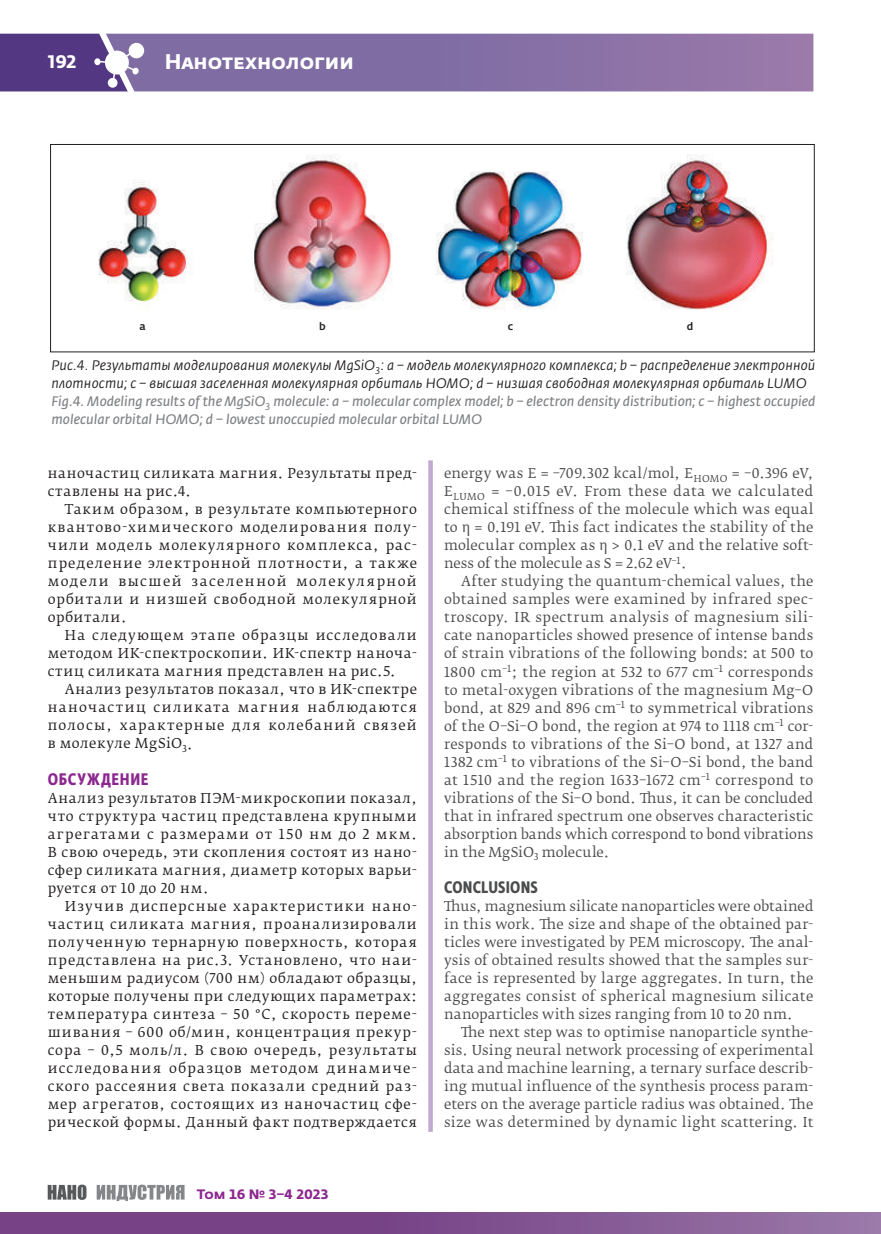
<style>
.page{position:relative;width:881px;height:1234px;background:#fff}
.page>*{position:absolute;margin:0;border:0;box-sizing:border-box;transform-origin:0 0}
.t1{font:700 21px "Fedra Sans Alt Pro";color:#fff}
.t2{font:700 18px "Fedra Sans Alt Pro";color:#fff}
.t3{font:700 16.5px "Fedra Sans Cond Pro";letter-spacing:.015em;color:#4b4c4d}
.t4{font:700 16.5px "Fedra Sans Cond Pro";letter-spacing:.04em;color:#8c278f}
.t5{font:italic 13.65px/18px "Fedra Sans Pro";letter-spacing:.015em;color:#231f20}
.t6{font:13.5px/18px "Fedra Serif B Pro";letter-spacing:.015em;color:#4b4c4d;text-align:justify}
.t7{font:13.5px/18px "Fedra Serif B Pro";letter-spacing:.055em;color:#231f20;text-align:justify}
.t8{font:700 13.5px "Fedra Sans Alt Pro";color:#8c278f}
.t9{font:500 10.5px "Fedra Sans Pro";color:#231f20}
.s1{color:#808285}
</style>
<div class="page">
<div style="left:0;top:1211px;width:880px;height:22px;background:linear-gradient(to right,#6e347d,#936fa3)"></div>
<svg style="left:0;top:33px;width:813px;height:59px;background:#846ea4"></svg>
<svg style="left:48px;top:1184px;width:38px;height:15px"></svg>
<svg style="left:97px;top:1184px;width:87px;height:16px"></svg>
<svg style="left:428px;top:460px;width:4px;height:671px;background:#c5b0d4"></svg>
<img style="left:98px;top:155px;width:674px;height:155px">
<div style="left:50px;top:144px;width:764px;height:208px;border:1px solid #231f20"></div>
<h2 class="t2" style="left:48px;top:50px;width:30px">192</h2>
<h1 class="t1" style="left:165px;top:48px;width:190px">Нанотехнологии</h1>
<p class="t9" style="left:139px;top:320px;width:8px">а</p>
<p class="t9" style="left:319px;top:320px;width:8px">b</p>
<p class="t9" style="left:507px;top:320px;width:7px">c</p>
<p class="t9" style="left:686px;top:320px;width:8px">d</p>
<p class="t5" style="left:51px;top:356px;width:765px">Рис.4. Результаты моделирования молекулы MgSiO<sub>3</sub>: а – модель молекулярного комплекса; b – распределение электронной плотности; c – высшая заселенная молекулярная орбиталь HOMO; d – низшая свободная молекулярная орбиталь LUMO <span class="s1">Fig.4. Modeling results of the MgSiO</span><sub>3</sub> <span class="s1">molecule: a – molecular complex model; b – electron density distribution; c – highest occupied molecular orbital HOMO; d – lowest unoccupied molecular orbital LUMO</span></p>
<p class="t7" style="left:48px;top:464px;width:370px">наночастиц силиката магния. Результаты пред&shy;ставлены на рис.4.</p>
<p class="t7" style="left:48px;top:500px;width:370px;text-indent:17px">Таким образом, в результате компьютерного квантово-химического моделирования полу&shy;чили модель молекулярного комплекса, рас&shy;пределение электронной плотности, а также модели высшей заселенной молекулярной орбитали и низшей свободной молекулярной орбитали.</p>
<p class="t7" style="left:48px;top:626px;width:370px;text-indent:17px">На следующем этапе образцы исследовали методом ИК-спектроскопии. ИК-спектр наноча&shy;стиц силиката магния представлен на рис.5.</p>
<p class="t7" style="left:48px;top:680px;width:370px;text-indent:17px">Анализ результатов показал, что в ИК-спектре наночастиц силиката магния наблюдаются полосы, характерные для колебаний связей в молекуле MgSiO<sub>3</sub>.</p>
<p class="t4" style="left:48px;top:768px;width:102px">ОБСУЖДЕНИЕ</p>
<p class="t7" style="left:48px;top:788px;width:370px">Анализ результатов ПЭМ-микроскопии показал, что структура частиц представлена крупными агрегатами с размерами от 150 нм до 2 мкм.<br>В свою очередь, эти скопления состоят из нано&shy;сфер силиката магния, диаметр которых варьи&shy;руется от 10 до 20 нм.</p>
<p class="t7" style="left:48px;top:896px;width:370px;text-indent:17px">Изучив дисперсные характеристики нано&shy;частиц силиката магния, проанализировали полученную тернарную поверхность, которая представлена на рис.3. Установлено, что наи&shy;меньшим радиусом (700 нм) обладают образцы, которые получены при следующих параметрах: температура синтеза – 50 °С, скорость переме&shy;шивания – 600 об/мин, концентрация прекур&shy;сора – 0,5 моль/л. В свою очередь, результаты исследования образцов методом динамиче&shy;ского рассеяния света показали средний раз&shy;мер агрегатов, состоящих из наночастиц сфе&shy;рической формы. Данный факт подтверждается</p>
<p class="t8" style="left:197px;top:1185px;width:133px">Том 16 № 3–4 2023</p>
<p class="t6" style="left:444px;top:464px;width:371px">energy was E = –709.302 kcal/mol, E<sub>HOMO</sub> = –0.396 eV, E<sub>LUMO</sub> = –0.015 eV. From these data we calculated chemical stiffness of the molecule which was equal to η = 0.191 eV. This fact indicates the stability of the molecular complex as η &gt; 0.1 eV and the relative soft&shy;ness of the molecule as S = 2.62 eV<sup>–1</sup>.</p>
<p class="t6" style="left:444px;top:572px;width:371px;text-indent:17px">After studying the quantum-chemical values, the obtained samples were examined by infrared spec&shy;troscopy. IR spectrum analysis of magnesium sili&shy;cate nanoparticles showed presence of intense bands of strain vibrations of the following bonds: at 500 to 1800 cm<sup>–1</sup>; the region at 532 to 677 cm<sup>–1</sup> corresponds to metal-oxygen vibrations of the magnesium Mg–O bond, at 829 and 896 cm<sup>–1</sup> to symmetrical vibrations of the O–Si–O bond, the region at 974 to 1118 cm<sup>–1</sup> cor&shy;responds to vibrations of the Si–O bond, at 1327 and 1382 cm<sup>–1</sup> to vibrations of the Si–O–Si bond, the band at 1510 and the region 1633–1672 cm<sup>–1</sup> correspond to vibrations of the Si–O bond. Thus, it can be concluded that in infrared spectrum one observes characteristic absorption bands which correspond to bond vibrations in the MgSiO<sub>3</sub> molecule.</p>
<p class="t3" style="left:444px;top:876px;width:95px">CONCLUSIONS</p>
<p class="t6" style="left:444px;top:896px;width:371px">Thus, magnesium silicate nanoparticles were obtained in this work. The size and shape of the obtained par&shy;ticles were investigated by PEM microscopy. The anal&shy;ysis of obtained results showed that the samples sur&shy;face is represented by large aggregates. In turn, the aggregates consist of spherical magnesium silicate nanoparticles with sizes ranging from 10 to 20 nm.</p>
<p class="t6" style="left:444px;top:1022px;width:371px;text-indent:17px">The next step was to optimise nanoparticle synthe&shy;sis. Using neural network processing of experimental data and machine learning, a ternary surface describ&shy;ing mutual influence of the synthesis process param&shy;eters on the average particle radius was obtained. The size was determined by dynamic light scattering. It</p>
</div>
